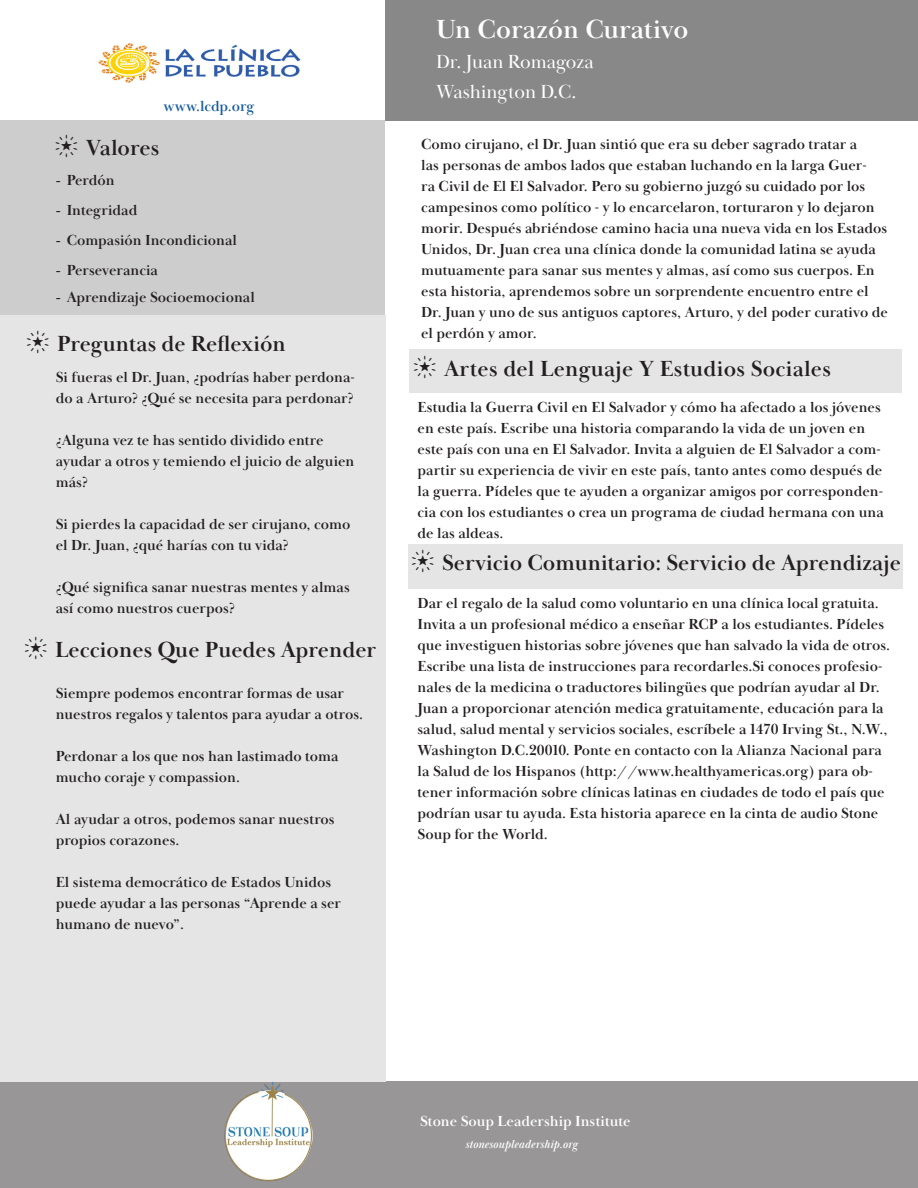
<style>
.page{position:relative;width:918px;height:1188px;background:#fff}
.page>*{position:absolute;margin:0;border:0;box-sizing:border-box;transform-origin:0 0}
.t1{font:700 27px "Baskerville Display PT";color:#fff}
.t2{font:700 22.5px "Baskerville Display PT";color:#231f20}
.t3{font:19.5px "Baskerville Display PT";color:#fff}
.t4{font:700 15px/21px "Baskerville Display PT";color:#231f20}
.t5{font:700 15px "Baskerville Display PT";color:#fff}
.t6{font:700 15px "Baskerville Display PT";color:#175d9e}
.t7{font:italic 700 12px "Baskerville Display PT";color:#fff}
.s1{font-family:"Times New Roman";font-weight:400}
</style>
<div class="page">
<div style="left:0;top:1081px;width:918px;height:107px;background:#989696"></div>
<div style="left:385px;top:0;width:533px;height:121px;background:#888"></div>
<div style="left:410px;top:349px;width:492px;height:43px;background:#e5e5e5"></div>
<div style="left:0;top:121px;width:385px;height:199px;background:#cdcdcd"></div>
<div style="left:0;top:315px;width:385px;height:766px;background:#e5e5e5"></div>
<div style="left:408px;top:544px;width:495px;height:45px;background:#e5e5e5"></div>
<img style="left:224px;top:1081px;width:89px;height:100px">
<img style="left:98px;top:43px;width:203px;height:40px">
<p class="t6" style="left:164px;top:97px;width:93px">www.lcdp.org</p>
<p class="t2" style="left:86px;top:134px;width:75px">Valores</p>
<p class="t4" style="left:56px;top:170px;width:60px"><span class="s1">-</span> Perdón</p>
<p class="t4" style="left:56px;top:200px;width:83px"><span class="s1">-</span> Integridad</p>
<p class="t4" style="left:56px;top:230px;width:183px"><span class="s1">-</span> Compasión Incondicional</p>
<p class="t4" style="left:56px;top:260px;width:104px"><span class="s1">-</span> Perseverancia</p>
<p class="t4" style="left:56px;top:287px;width:201px"><span class="s1">-</span> Aprendizaje Socioemocional</p>
<p class="t2" style="left:57px;top:330px;width:230px">Preguntas de Reflexión</p>
<p class="t4" style="left:56px;top:367px;width:301px">Si fueras el Dr. Juan, ¿podrías haber perdona&shy;do a Arturo? ¿Qué se necesita para perdonar?</p>
<p class="t4" style="left:56px;top:430px;width:300px">¿Alguna vez te has sentido dividido entre ayudar a otros y temiendo el juicio de alguien más?</p>
<p class="t4" style="left:56px;top:514px;width:296px">Si pierdes la capacidad de ser cirujano, como el Dr. Juan, ¿qué harías con tu vida?</p>
<p class="t4" style="left:56px;top:577px;width:296px">¿Qué significa sanar nuestras mentes y almas así como nuestros cuerpos?</p>
<p class="t2" style="left:55px;top:636px;width:323px">Lecciones Que Puedes Aprender</p>
<p class="t4" style="left:56px;top:683px;width:309px">Siempre podemos encontrar formas de usar nuestros regalos y talentos para ayudar a otros.</p>
<p class="t4" style="left:56px;top:746px;width:284px">Perdonar a los que nos han lastimado toma mucho coraje y compassion.</p>
<p class="t4" style="left:56px;top:809px;width:280px">Al ayudar a otros, podemos sanar nuestros propios corazones.</p>
<p class="t4" style="left:56px;top:872px;width:287px">El sistema democrático de Estados Unidos puede ayudar a las personas “Aprende a ser humano de nuevo”.</p>
<p class="t1" style="left:436px;top:13px;width:254px">Un Corazón Curativo</p>
<p class="t3" style="left:436px;top:50px;width:159px">Dr. Juan Romagoza</p>
<p class="t3" style="left:436px;top:80px;width:142px">Washington D.C.</p>
<p class="t4" style="left:421px;top:134px;width:468px">Como cirujano, el Dr. Juan sintió que era su deber sagrado tratar a<br>las personas de ambos lados que estaban luchando en la larga Guer-<br>ra Civil de El El Salvador. Pero su gobierno juzgó su cuidado por los campesinos como político - y lo encarcelaron, torturaron y lo dejaron morir. Después abriéndose camino hacia una nueva vida en los Estados Unidos, Dr. Juan crea una clínica donde la comunidad latina se ayuda mutuamente para sanar sus mentes y almas, así como sus cuerpos. En esta historia, aprendemos sobre un sorprendente encuentro entre el Dr. Juan y uno de sus antiguos captores, Arturo, y del poder curativo de el perdón y amor.</p>
<p class="t2" style="left:444px;top:355px;width:389px">Artes del Lenguaje Y Estudios Sociales</p>
<p class="t4" style="left:418px;top:397px;width:468px">Estudia la Guerra Civil en El Salvador y cómo ha afectado a los jóvenes en este país. Escribe una historia comparando la vida de un joven en este país con una en El Salvador. Invita a alguien de El Salvador a com&shy;partir su experiencia de vivir en este país, tanto antes como después de la guerra. Pídeles que te ayuden a organizar amigos por corresponden&shy;cia con los estudiantes o crea un programa de ciudad hermana con una de las aldeas.</p>
<p class="t2" style="left:442px;top:550px;width:460px">Servicio Comunitario: Servicio de Aprendizaje</p>
<p class="t4" style="left:418px;top:593px;width:474px">Dar el regalo de la salud como voluntario en una clínica local gratuita.<br>Invita a un profesional médico a enseñar RCP a los estudiantes. Pídeles que investiguen historias sobre jóvenes que han salvado la vida de otros.<br>Escribe una lista de instrucciones para recordarles.Si conoces profesio&shy;nales de la medicina o traductores bilingües que podrían ayudar al Dr.<br>Juan a proporcionar atención medica gratuitamente, educación para la salud, salud mental y servicios sociales, escríbele a 1470 Irving St., N.W., Washington D.C.20010. Ponte en contacto con la Alianza Nacional para la Salud de los Hispanos (http://www.healthyamericas.org) para ob&shy;tener información sobre clínicas latinas en ciudades de todo el país que podrían usar tu ayuda. Esta historia aparece en la cinta de audio Stone Soup for the World.</p>
<p class="t5" style="left:420px;top:1112px;width:212px">Stone Soup Leadership Institute</p>
<p class="t7" style="left:465px;top:1137px;width:114px">stonesoupleadership.org</p>
</div>
